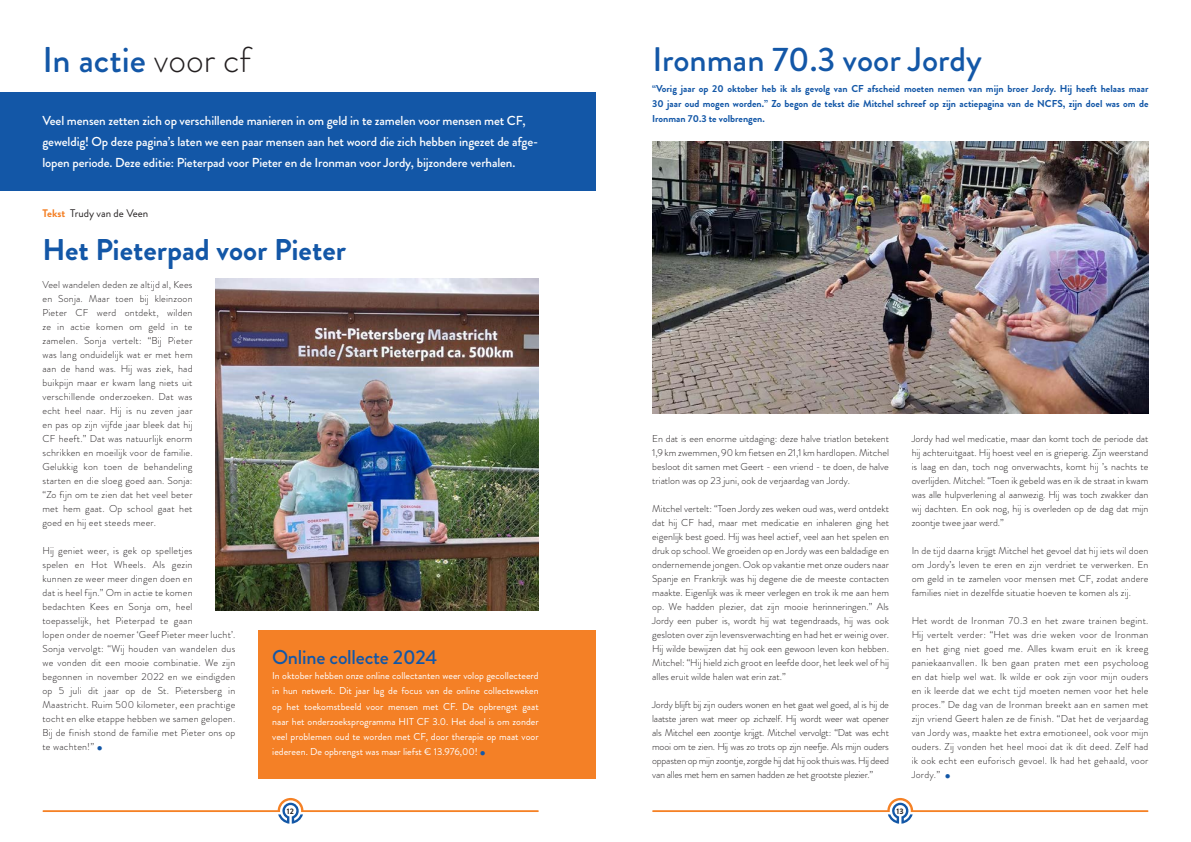
<style>
.page{position:relative;width:1191px;height:842px;background:#fff}
.page>*{position:absolute;margin:0;border:0;box-sizing:border-box;transform-origin:0 0}
.t1{font:500 35.8px "Brandon Grotesque";color:#1357a7}
.t2{font:500 34px "Brandon Grotesque";color:#1357a7}
.t3{font:700 30px "Brandon Grotesque";color:#1357a7}
.t4{font:300 30px "Brandon Grotesque";color:#1357a7}
.t5{font:500 20px "Brandon Grotesque";letter-spacing:-.01em;color:#1357a7}
.t6{font:500 13px/21px "Brandon Grotesque";letter-spacing:-.01em;color:#fff}
.t7{font:11px "Brandon Grotesque";color:#231f20}
.t8{font:300 10px/14px "Brandon Grotesque";letter-spacing:.02em;color:#231f20;text-align:justify}
.t9{font:10px/15.2px "Brandon Grotesque";color:#fff;text-align:justify}
.t10{font:700 10px/15px "Brandon Grotesque";color:#1357a7;text-align:justify}
.t11{font:700 8px "Brandon Grotesque";color:#231f20}
.s1{font-weight:300;color:#231f20}
.s2{font-weight:700;color:#f48026}
</style>
<div class="page">
<div style="left:0;top:92px;width:595px;height:98px;background:#1357a7"></div>
<div style="left:258px;top:630px;width:337px;height:148px;background:#f48026"></div>
<img style="left:652px;top:141px;width:496px;height:273px">
<img style="left:215px;top:279px;width:324px;height:331px">
<svg style="left:43px;top:798px;width:496px;height:26px"></svg>
<svg style="left:652px;top:798px;width:496px;height:26px"></svg>
<h1 class="t1" style="left:42px;top:46px;width:210px">In actie <span class="s1">voor cf</span></h1>
<p class="t6" style="left:42px;top:111px;width:497px">Veel mensen zetten zich op verschillende manieren in om geld in te zamelen voor mensen met CF, geweldig! Op deze pagina’s laten we een paar mensen aan het woord die zich hebben ingezet de afge&shy;lopen periode. Deze editie: Pieterpad voor Pieter en de Ironman voor Jordy, bijzondere verhalen.</p>
<p class="t7" style="left:42px;top:209px;width:107px"><span class="s2">Tekst</span> Trudy van de Veen</p>
<h3 class="t3" style="left:43px;top:238px;width:305px">Het Pieterpad voor Pieter</h3>
<p class="t8" style="left:42px;top:279px;width:152px">Veel wandelen deden ze altijd al, Kees en Sonja. Maar toen bij kleinzoon Pieter CF werd ontdekt, wilden ze in actie komen om geld in te zamelen. Sonja vertelt: “Bij Pieter was lang onduidelijk wat er met hem aan de hand was. Hij was ziek, had buikpijn maar er kwam lang niets uit verschillende onderzoeken. Dat was echt heel naar. Hij is nu zeven jaar en pas op zijn vijfde jaar bleek dat hij CF heeft.” Dat was natuurlijk enorm schrikken en moeilijk voor de familie.<br>Gelukkig kon toen de behandeling starten en die sloeg goed aan. Sonja: “Zo fijn om te zien dat het veel beter met hem gaat. Op school gaat het goed en hij eet steeds meer.</p>
<p class="t8" style="left:42px;top:545px;width:194px;text-align:left">Hij geniet weer, is gek op spelletjes<br>spelen en Hot Wheels. Als gezin<br>kunnen ze weer meer dingen doen en<br>dat is heel fijn.” Om in actie te komen bedachten Kees en Sonja om, heel toepasselijk, het Pieterpad te gaan<br>lopen onder de noemer ‘Geef Pieter meer lucht’.<br>Sonja vervolgt: “Wij houden van wandelen dus we vonden dit een mooie combinatie. We zijn begonnen in november 2022 en we eindigden op 5 juli dit jaar op de St. Pietersberg in Maastricht. Ruim 500 kilometer, een prachtige tocht en elke etappe hebben we samen gelopen.<br>Bij de finish stond de familie met Pieter ons op te wachten!”</p>
<h3 class="t4" style="left:94px;top:734px;width:12px">•</h3>
<h3 class="t5" style="left:272px;top:650px;width:166px">Online collecte 2024</h3>
<p class="t9" style="left:272px;top:669px;width:268px">In oktober hebben onze online collectanten weer volop gecollecteerd in hun netwerk. Dit jaar lag de focus van de online collecteweken op het toekomstbeeld voor mensen met CF. De opbrengst gaat naar het onderzoeksprogramma HIT CF 3.0. Het doel is om zonder veel problemen oud te worden met CF, door therapie op maat voor iedereen. De opbrengst was maar liefst € 13.976,00!</p>
<h3 class="t4" style="left:477px;top:739px;width:12px">•</h3>
<h2 class="t2" style="left:652px;top:46px;width:331px">Ironman 70.3 voor Jordy</h2>
<p class="t10" style="left:652px;top:82px;width:498px">“Vorig jaar op 20 oktober heb ik als gevolg van CF afscheid moeten nemen van mijn broer Jordy. Hij heeft helaas maar 30 jaar oud mogen worden.” Zo begon de tekst die Mitchel schreef op zijn actiepagina van de NCFS, zijn doel was om de Ironman 70.3 te volbrengen.</p>
<p class="t8" style="left:652px;top:433px;width:238px">En dat is een enorme uitdaging: deze halve triatlon betekent 1,9 km zwemmen, 90 km fietsen en 21,1 km hardlopen. Mitchel besloot dit samen met Geert - een vriend - te doen, de halve triatlon was op 23 juni, ook de verjaardag van Jordy.</p>
<p class="t8" style="left:652px;top:503px;width:238px">Mitchel vertelt: “Toen Jordy zes weken oud was, werd ontdekt dat hij CF had, maar met medicatie en inhaleren ging het eigenlijk best goed. Hij was heel actief, veel aan het spelen en druk op school. We groeiden op en Jordy was een baldadige en ondernemende jongen. Ook op vakantie met onze ouders naar Spanje en Frankrijk was hij degene die de meeste contacten maakte. Eigenlijk was ik meer verlegen en trok ik me aan hem op. We hadden plezier, dat zijn mooie herinneringen.” Als Jordy een puber is, wordt hij wat tegendraads, hij was ook gesloten over zijn levensverwachting en had het er weinig over.<br>Hij wilde bewijzen dat hij ook een gewoon leven kon hebben.<br>Mitchel: “Hij hield zich groot en leefde door, het leek wel of hij alles eruit wilde halen wat erin zat.”</p>
<p class="t8" style="left:652px;top:699px;width:238px">Jordy blijft bij zijn ouders wonen en het gaat wel goed, al is hij de laatste jaren wat meer op zichzelf. Hij wordt weer wat opener als Mitchel een zoontje krijgt. Mitchel vervolgt: “Dat was echt mooi om te zien. Hij was zo trots op zijn neefje. Als mijn ouders oppasten op mijn zoontje, zorgde hij dat hij ook thuis was. Hij deed van alles met hem en samen hadden ze het grootste plezier.”</p>
<p class="t8" style="left:911px;top:433px;width:238px">Jordy had wel medicatie, maar dan komt toch de periode dat hij achteruitgaat. Hij hoest veel en is grieperig. Zijn weerstand is laag en dan, toch nog onverwachts, komt hij ’s nachts te overlijden. Mitchel: “Toen ik gebeld was en ik de straat in kwam was alle hulpverlening al aanwezig. Hij was toch zwakker dan wij dachten. En ook nog, hij is overleden op de dag dat mijn zoontje twee jaar werd.”</p>
<p class="t8" style="left:911px;top:545px;width:238px">In de tijd daarna krijgt Mitchel het gevoel dat hij iets wil doen om Jordy’s leven te eren en zijn verdriet te verwerken. En om geld in te zamelen voor mensen met CF, zodat andere families niet in dezelfde situatie hoeven te komen als zij.</p>
<p class="t8" style="left:911px;top:615px;width:238px">Het wordt de Ironman 70.3 en het zware trainen begint.<br>Hij vertelt verder: “Het was drie weken voor de Ironman en het ging niet goed me. Alles kwam eruit en ik kreeg paniekaanvallen. Ik ben gaan praten met een psycholoog en dat hielp wel wat. Ik wilde er ook zijn voor mijn ouders en ik leerde dat we echt tijd moeten nemen voor het hele proces.” De dag van de Ironman breekt aan en samen met zijn vriend Geert halen ze de finish. “Dat het de verjaardag van Jordy was, maakte het extra emotioneel, ook voor mijn ouders. Zij vonden het heel mooi dat ik dit deed. Zelf had ik ook echt een euforisch gevoel. Ik had het gehaald, voor Jordy.”</p>
<h3 class="t4" style="left:942px;top:762px;width:12px">•</h3>
<p class="t11" style="left:287px;top:808px;width:8px">12</p>
<p class="t11" style="left:896px;top:808px;width:9px">13</p>
</div>
